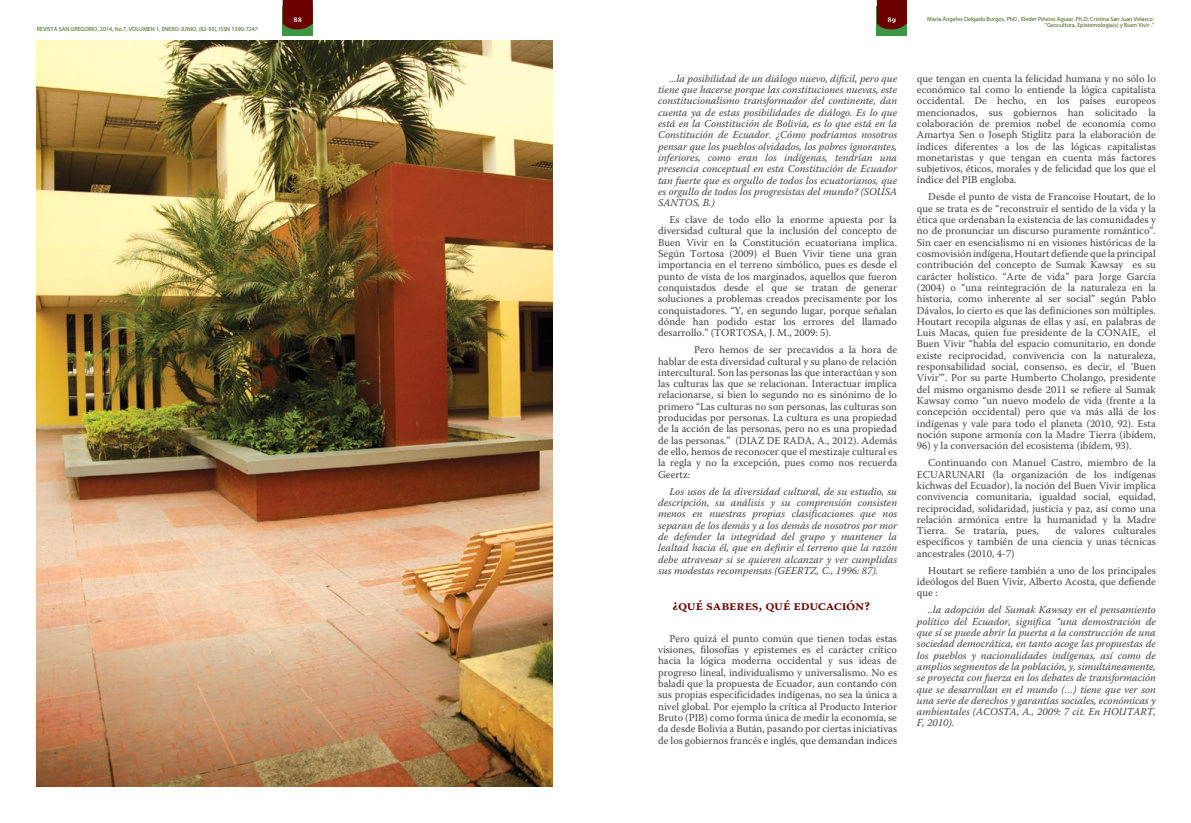
<style>
.page{position:relative;width:1191px;height:823px;background:#fff}
.page>*{position:absolute;margin:0;border:0;box-sizing:border-box;transform-origin:0 0}
.t1{font:600 14px "Warnock Pro";letter-spacing:-.015em;color:#6b0000}
.t2{font:10.5px/11.3px "Warnock Pro";color:#414042;text-align:justify}
.t3{font:italic 10.5px/11.3px "Warnock Pro";color:#414042;text-align:justify}
.t4{font:700 8px "Warnock Pro";color:#fff}
.t5{font:6px/6px "Myriad Pro";color:#406215;text-align:right}
</style>
<div class="page">
<div style="left:283px;top:6px;width:30px;height:29px;background:#3e9645"></div>
<svg style="left:283px;top:0;width:30px;height:29px"></svg>
<div style="left:876px;top:6px;width:31px;height:29px;background:#3e9645"></div>
<svg style="left:877px;top:0;width:30px;height:29px"></svg>
<img style="left:37px;top:41px;width:516px;height:744px">
<p class="t5" style="left:37px;top:25px;width:223px">REVISTA SAN GREGORIO, 2014, No.7, VOLUMEN 1, ENERO-JUNIO, (82-93), ISSN 1390-7247</p>
<p class="t4" style="left:293px;top:15px;width:10px">88</p>
<p class="t4" style="left:887px;top:15px;width:10px">89</p>
<p class="t5" style="left:927px;top:16px;width:228px">María Ángeles Delgado Burgos, PhD , Eleder Piñeiro Aguiar, Ph.D; Cristina San Juan Velasco: “Geocultura, Epistemología(s) y Buen Vivir .”</p>
<p class="t3" style="left:658px;top:72px;width:240px;text-indent:11px">...la posibilidad de un diálogo nuevo, difícil, pero que tiene que hacerse porque las constituciones nuevas, este constitucionalismo transformador del continente, dan cuenta ya de estas posibilidades de diálogo. Es lo que está en la Constitución de Bolivia, es lo que está en la Constitución de Ecuador. ¿Cómo podríamos nosotros pensar que los pueblos olvidados, los pobres ignorantes, inferiores, como eran los indígenas, tendrían una presencia conceptual en esta Constitución de Ecuador tan fuerte que es orgullo de todos los ecuatorianos, que es orgullo de todos los progresistas del mundo? (SOUSA SANTOS, B.)</p>
<p class="t2" style="left:658px;top:214px;width:240px;text-indent:11px">Es clave de todo ello la enorme apuesta por la diversidad cultural que la inclusión del concepto de Buen Vivir en la Constitución ecuatoriana implica.<br>Según Tortosa (2009) el Buen Vivir tiene una gran importancia en el terreno simbólico, pues es desde el punto de vista de los marginados, aquellos que fueron conquistados desde el que se tratan de generar soluciones a problemas creados precisamente por los conquistadores. “Y, en segundo lugar, porque señalan dónde han podido estar los errores del llamado desarrollo.” (TORTOSA, J. M., 2009: 5).</p>
<p class="t2" style="left:658px;top:344px;width:240px;text-indent:36px">Pero hemos de ser precavidos a la hora de hablar de esta diversidad cultural y su plano de relación intercultural. Son las personas las que interactúan y son las culturas las que se relacionan. Interactuar implica relacionarse, si bien lo segundo no es sinónimo de lo primero “Las culturas no son personas, las culturas son producidas por personas. La cultura es una propiedad de la acción de las personas, pero no es una propiedad de las personas.” (DIAZ DE RADA, A., 2012). Además de ello, hemos de reconocer que el mestizaje cultural es la regla y no la excepción, pues como nos recuerda Geertz:</p>
<p class="t3" style="left:658px;top:485px;width:240px;text-indent:11px">Los usos de la diversidad cultural, de su estudio, su descripción, su análisis y su comprensión consisten menos en nuestras propias clasificaciones que nos separan de los demás y a los demás de nosotros por mor de defender la integridad del grupo y mantener la lealtad hacia él, que en definir el terreno que la razón debe atravesar si se quieren alcanzar y ver cumplidas sus modestas recompensas (GEERTZ, C., 1996: 87).</p>
<h1 class="t1" style="left:672px;top:597px;width:199px">¿QUÉ SABERES, QUÉ EDUCACIÓN?</h1>
<p class="t2" style="left:658px;top:632px;width:240px;text-indent:11px">Pero quizá el punto común que tienen todas estas visiones, filosofías y epistemes es el carácter crítico hacia la lógica moderna occidental y sus ideas de progreso lineal, individualismo y universalismo. No es baladí que la propuesta de Ecuador, aun contando con sus propias especificidades indígenas, no sea la única a nivel global. Por ejemplo la crítica al Producto Interior Bruto (PIB) como forma única de medir la economía, se da desde Bolivia a Bután, pasando por ciertas iniciativas de los gobiernos francés e inglés, que demandan índices</p>
<p class="t2" style="left:917px;top:72px;width:240px">que tengan en cuenta la felicidad humana y no sólo lo económico tal como lo entiende la lógica capitalista occidental. De hecho, en los países europeos mencionados, sus gobiernos han solicitado la colaboración de premios nobel de economía como Amartya Sen o Joseph Stiglitz para la elaboración de índices diferentes a los de las lógicas capitalistas monetaristas y que tengan en cuenta más factores subjetivos, éticos, morales y de felicidad que los que el índice del PIB engloba.</p>
<p class="t2" style="left:917px;top:191px;width:240px;text-indent:11px">Desde el punto de vista de Francoise Houtart, de lo que se trata es de “reconstruir el sentido de la vida y la ética que ordenaban la existencia de las comunidades y no de pronunciar un discurso puramente romántico”.<br>Sin caer en esencialismo ni en visiones históricas de la cosmovisión indígena, Houtart defiende que la principal contribución del concepto de Sumak Kawsay es su carácter holístico. “Arte de vida” para Jorge García (2004) o “una reintegración de la naturaleza en la historia, como inherente al ser social” según Pablo Dávalos, lo cierto es que las definiciones son múltiples.<br>Houtart recopila algunas de ellas y así, en palabras de Luis Macas, quien fue presidente de la CONAIE, el Buen Vivir “habla del espacio comunitario, en donde existe reciprocidad, convivencia con la naturaleza, responsabilidad social, consenso, es decir, el ‘Buen Vivir’”. Por su parte Humberto Cholango, presidente del mismo organismo desde 2011 se refiere al Sumak Kawsay como “un nuevo modelo de vida (frente a la concepción occidental) pero que va más allá de los indígenas y vale para todo el planeta (2010, 92). Esta noción supone armonía con la Madre Tierra (ibídem,</p>
<p class="t2" style="left:928px;top:437px;width:229px;line-height:17px;text-indent:-11px">96) y la conversación del ecosistema (ibídem, 93).<br>Continuando con Manuel Castro, miembro de la</p>
<p class="t2" style="left:917px;top:468px;width:240px">ECUARUNARI (la organización de los indígenas kichwas del Ecuador), la noción del Buen Vivir implica convivencia comunitaria, igualdad social, equidad, reciprocidad, solidaridad, justicia y paz, así como una relación armónica entre la humanidad y la Madre Tierra. Se trataría, pues,</p>
<p class="t2" style="left:917px;top:524px;width:240px;text-indent:138px">de valores culturales específicos y también de una ciencia y unas técnicas ancestrales (2010, 4-7)</p>
<p class="t2" style="left:917px;top:564px;width:240px;text-indent:11px">Houtart se refiere también a uno de los principales ideólogos del Buen Vivir, Alberto Acosta, que defiende que :</p>
<p class="t3" style="left:917px;top:603px;width:240px;text-indent:11px">..la adopción del Sumak Kawsay en el pensamiento político del Ecuador, significa “una demostración de que sí se puede abrir la puerta a la construcción de una sociedad democrática, en tanto acoge las propuestas de los pueblos y nacionalidades indígenas, así como de amplios segmentos de la población, y, simultáneamente, se proyecta con fuerza en los debates de transformación que se desarrollan en el mundo (…) tiene que ver son una serie de derechos y garantías sociales, económicas y ambientales (ACOSTA, A., 2009: 7 cit. En HOUTART, F, 2010).</p>
</div>
